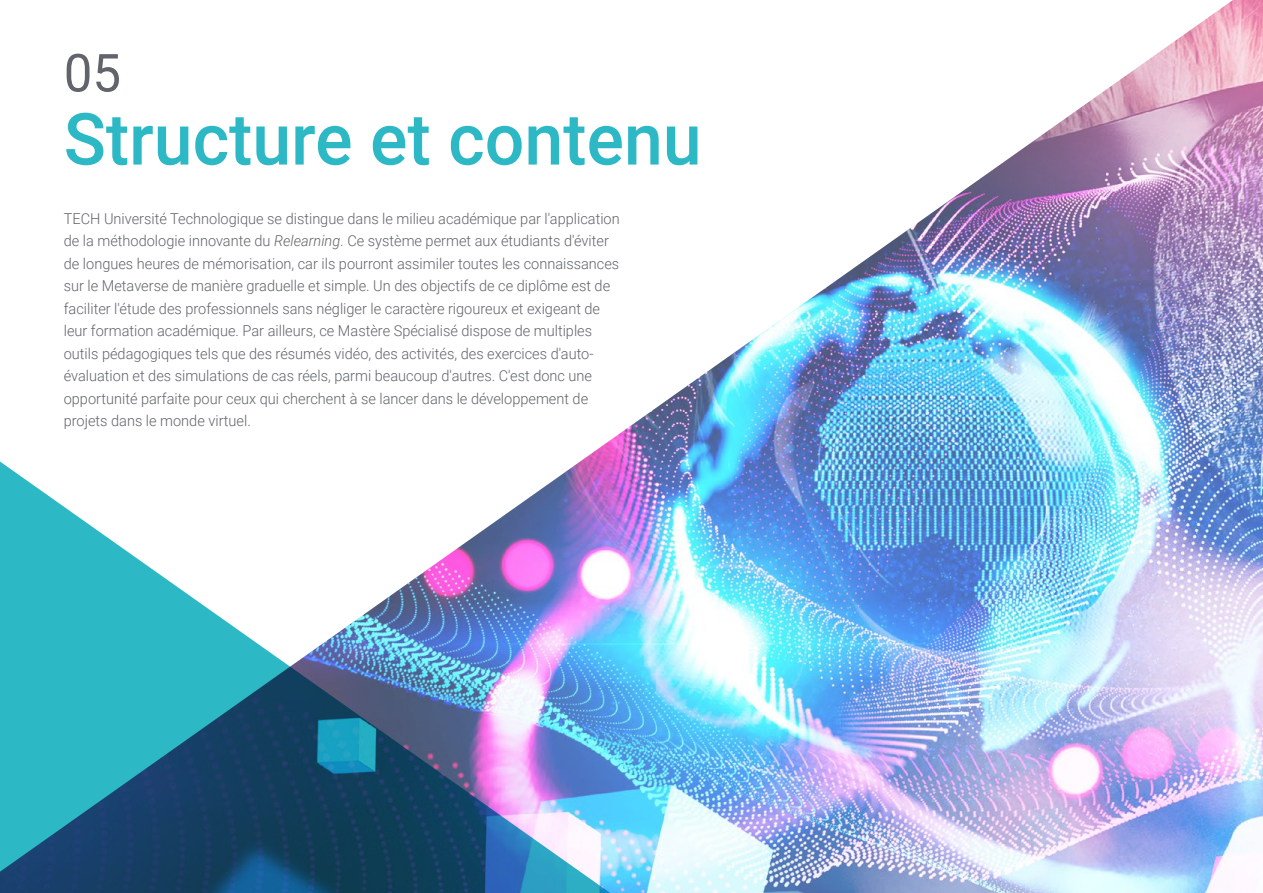
<style>
.page{position:relative;width:1263px;height:893px;background:#fff}
.page>*{position:absolute;margin:0;border:0;box-sizing:border-box;transform-origin:0 0}
.t1{font:500 72px "Roboto";color:#2db8c5}
.t2{font:52.5px "Roboto";color:#61646a}
.t3{font:300 15px/22.5px "Roboto";color:#61646a}
.s1{font-style:italic}
</style>
<div class="page">
<img style="left:602px;top:0;width:661px;height:893px">
<img style="left:0;top:446px;width:640px;height:447px">
<h2 class="t2" style="left:64px;top:36px;width:59px">05</h2>
<h1 class="t1" style="left:64px;top:89px;width:639px">Structure et contenu</h1>
<p class="t3" style="left:64px;top:207px;width:557px">TECH Université Technologique se distingue dans le milieu académique par l'application de la méthodologie innovante du <span class="s1">Relearning</span>. Ce système permet aux étudiants d'éviter de longues heures de mémorisation, car ils pourront assimiler toutes les connaissances sur le Metaverse de manière graduelle et simple. Un des objectifs de ce diplôme est de faciliter l'étude des professionnels sans négliger le caractère rigoureux et exigeant de leur formation académique. Par ailleurs, ce Mastère Spécialisé dispose de multiples outils pédagogiques tels que des résumés vidéo, des activités, des exercices d'auto&shy;évaluation et des simulations de cas réels, parmi beaucoup d'autres. C'est donc une opportunité parfaite pour ceux qui cherchent à se lancer dans le développement de projets dans le monde virtuel.</p>
</div>
